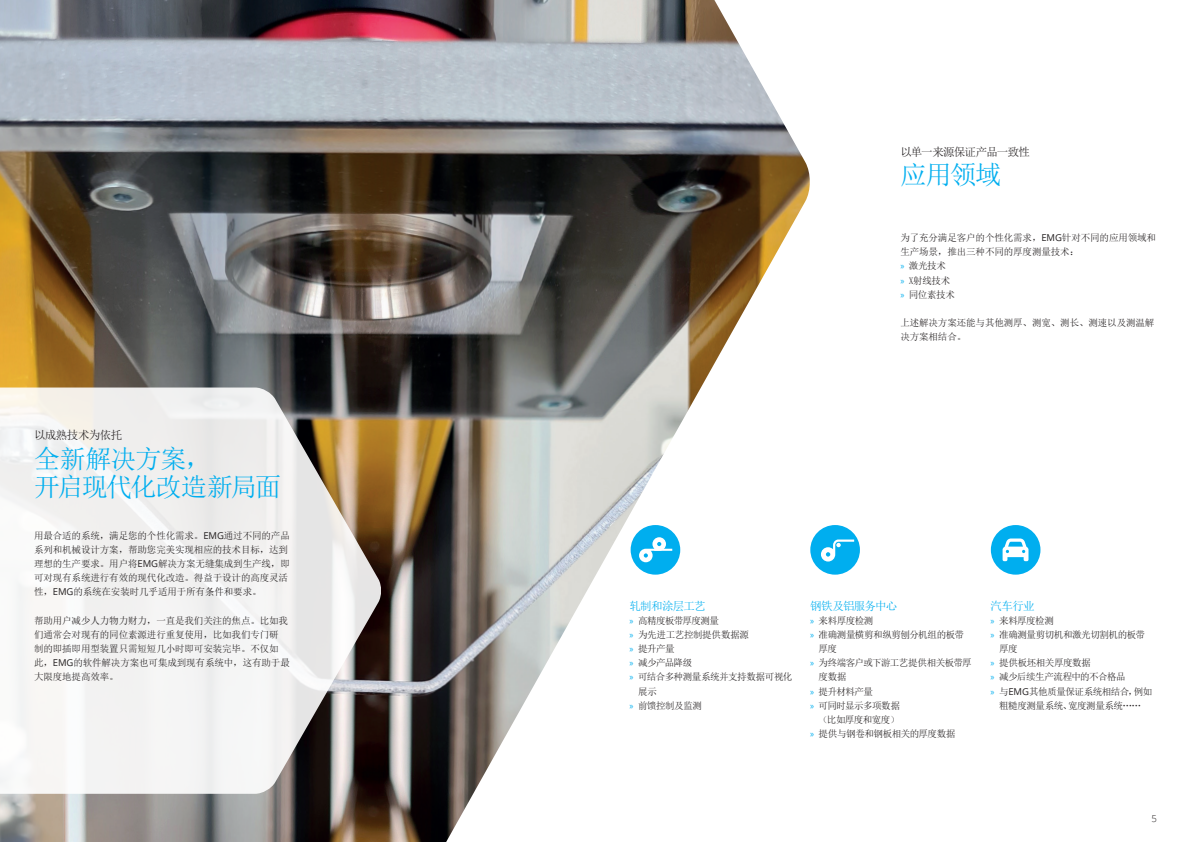
<style>
.page{position:relative;width:1191px;height:842px;background:#fff}
.page>*{position:absolute;margin:0;border:0;box-sizing:border-box;transform-origin:0 0}
.t1{font:26px/28.3px "Sim Sun";letter-spacing:-.04em;color:#00aeef}
.t2{font:11.5px "Sim Sun";letter-spacing:-.055em;color:#231f20}
.t3{font:11.5px "Sim Sun";letter-spacing:-.065em;color:#00aeef}
.t4{font:9.5px/14.2px "Sim Sun";letter-spacing:-.01em;color:#231f20}
.t5{font:9.5px "Sim Sun";letter-spacing:-.04em;color:#231f20}
.t6{font:9.5px "Sim Sun";letter-spacing:-.055em;color:#231f20}
.t7{font:9.5px "Sim Sun";letter-spacing:-.05em;color:#231f20}
.t8{font:9.5px "Sim Sun";letter-spacing:-.045em;color:#231f20}
.t9{font:9.5px "Sim Sun";letter-spacing:-.03em;color:#231f20}
.t10{font:300 9.5px "Open Sans";color:#231f20}
.s1{font-family:"Open Sans"}
.s2{font-family:"Myriad Pro";color:#00aeef}
</style>
<div class="page">
<img style="left:0;top:0;width:810px;height:842px">
<svg style="left:0;top:387px;width:382px;height:407px;fill:#f1f1f0"></svg>
<div style="left:990px;top:525px;width:50px;height:50px;background:#00aeef;border-radius:50%"></div>
<svg style="left:1002px;top:538px;width:26px;height:23px"></svg>
<div style="left:630px;top:525px;width:50px;height:50px;background:#00aeef;border-radius:50%"></div>
<div style="left:810px;top:525px;width:50px;height:50px;background:#00aeef;border-radius:50%"></div>
<svg style="left:821px;top:539px;width:33px;height:22px"></svg>
<svg style="left:639px;top:537px;width:33px;height:25px"></svg>
<p class="t2" style="left:34px;top:429px;width:90px">以成熟技术为依托</p>
<h1 class="t1" style="left:34px;top:444px;width:249px">全新解决方案，<br>开启现代化改造新局面</h1>
<p class="t4" style="left:34px;top:528px;width:257px">用最合适的系统，满足您的个性化需求。<span class="s1">EMG</span>通过不同的产品系列和机械设计方案，帮助您完美实现相应的技术目标，达到理想的生产要求。用户将<span class="s1">EMG</span>解决方案无缝集成到生产线，即可对现有系统进行有效的现代化改造。得益于设计的高度灵活性，<span class="s1">EMG</span>的系统在安装时几乎适用于所有条件和要求。</p>
<p class="t4" style="left:34px;top:613px;width:257px">帮助用户减少人力物力财力，一直是我们关注的焦点。比如我们通常会对现有的同位素源进行重复使用，比如我们专门研制的即插即用型装置只需短短几小时即可安装完毕。不仅如此，<span class="s1">EMG</span>的软件解决方案也可集成到现有系统中，这有助于最大限度地提高效率。</p>
<p class="t2" style="left:900px;top:146px;width:131px">以单一来源保证产品一致性</p>
<h1 class="t1" style="left:900px;top:161px;width:102px">应用领域</h1>
<p class="t4" style="left:900px;top:230px;width:257px">为了充分满足客户的个性化需求，<span class="s1">EMG</span>针对不同的应用领域和生产场景，推出三种不同的厚度测量技术：<br><span class="s2">»</span> 激光技术<br><span class="s2">»</span> X射线技术<br><span class="s2">»</span> 同位素技术</p>
<p class="t4" style="left:900px;top:315px;width:256px">上述解决方案还能与其他测厚、测宽、测长、测速以及测温解决方案相结合。</p>
<p class="t3" style="left:629px;top:600px;width:78px">轧制和涂层工艺</p>
<p class="t6" style="left:629px;top:615px;width:91px"><span class="s2">»</span> 高精度板带厚度测量</p>
<p class="t4" style="left:629px;top:627px;width:121px"><span class="s2">»</span> 为先进工艺控制提供数据源</p>
<p class="t4" style="left:629px;top:641px;width:46px"><span class="s2">»</span> 提升产量</p>
<p class="t4" style="left:629px;top:656px;width:64px"><span class="s2">»</span> 减少产品降级</p>
<p class="t8" style="left:629px;top:672px;width:164px"><span class="s2">»</span> 可结合多种测量系统并支持数据可视化</p>
<p class="t4" style="left:638px;top:684px;width:20px">展示</p>
<p class="t8" style="left:629px;top:701px;width:74px"><span class="s2">»</span> 前馈控制及监测</p>
<p class="t3" style="left:810px;top:600px;width:89px">钢铁及铝服务中心</p>
<p class="t4" style="left:810px;top:613px;width:65px"><span class="s2">»</span> 来料厚度检测</p>
<p class="t5" style="left:810px;top:630px;width:155px"><span class="s2">»</span> 准确测量横剪和纵剪刨分机组的板带</p>
<p class="t4" style="left:818px;top:641px;width:20px">厚度</p>
<p class="t6" style="left:810px;top:658px;width:163px"><span class="s2">»</span> 为终端客户或下游工艺提供相关板带厚</p>
<p class="t4" style="left:818px;top:670px;width:30px">度数据</p>
<p class="t4" style="left:810px;top:684px;width:64px"><span class="s2">»</span> 提升材料产量</p>
<p class="t6" style="left:810px;top:701px;width:92px"><span class="s2">»</span> 可同时显示多项数据</p>
<p class="t7" style="left:818px;top:715px;width:82px">（比如厚度和宽度）</p>
<p class="t5" style="left:810px;top:729px;width:147px"><span class="s2">»</span> 提供与钢卷和钢板相关的厚度数据</p>
<p class="t3" style="left:990px;top:600px;width:46px">汽车行业</p>
<p class="t4" style="left:990px;top:613px;width:65px"><span class="s2">»</span> 来料厚度检测</p>
<p class="t5" style="left:990px;top:630px;width:156px"><span class="s2">»</span> 准确测量剪切机和激光切割机的板带</p>
<p class="t4" style="left:999px;top:641px;width:20px">厚度</p>
<p class="t9" style="left:990px;top:658px;width:102px"><span class="s2">»</span> 提供板坯相关厚度数据</p>
<p class="t6" style="left:990px;top:672px;width:137px"><span class="s2">»</span> 减少后续生产流程中的不合格品</p>
<p class="t7" style="left:990px;top:686px;width:163px"><span class="s2">»</span> 与<span class="s1">EMG</span>其他质量保证系统相结合，例如</p>
<p class="t5" style="left:999px;top:701px;width:143px">粗糙度测量系统、宽度测量系统……</p>
<p class="t10" style="left:1151px;top:812px;width:7px">5</p>
</div>
